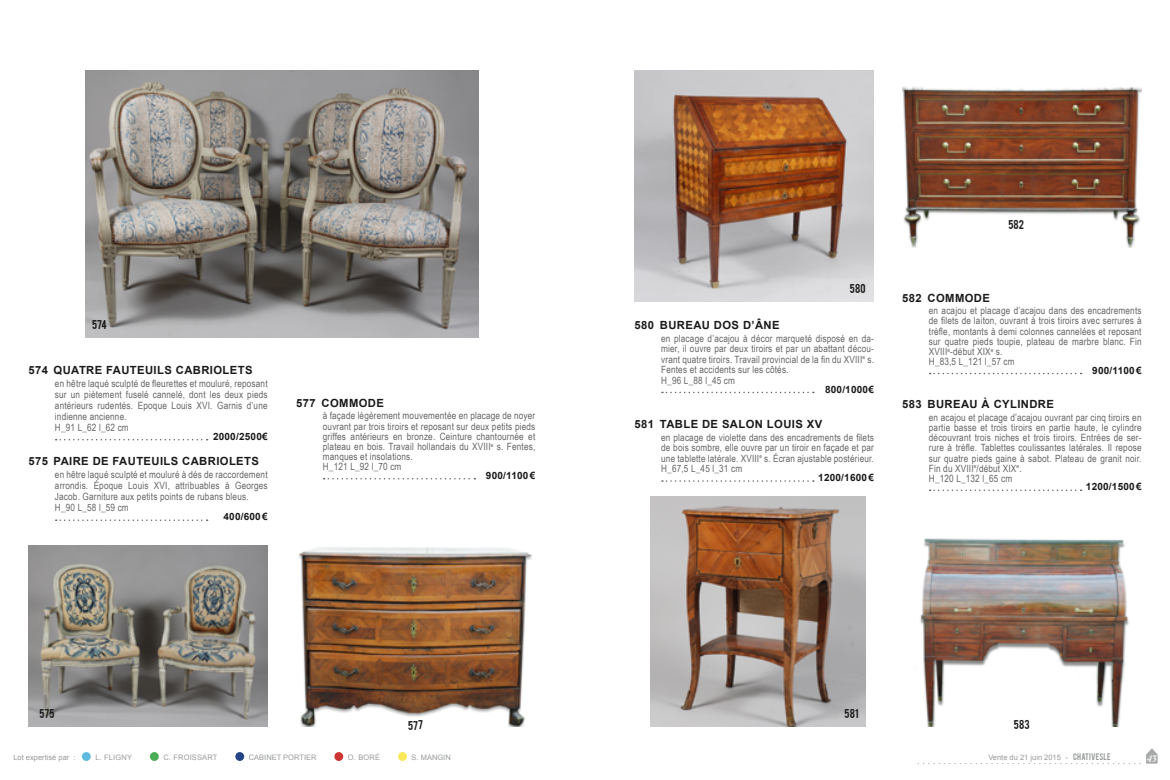
<style>
.page{position:relative;width:1170px;height:780px;background:#fff}
.page>*{position:absolute;margin:0;border:0;box-sizing:border-box;transform-origin:0 0}
._1-_Titre{font:700 11.25px "Arial";letter-spacing:.035em;color:#1a1a1a}
._2-_descriptif{font:10px/10.2px "Arial Narrow";letter-spacing:.015em;color:#646665;text-align:justify}
._4-estimation{font:700 10px "Arial";letter-spacing:.02em;color:#1a1a1a}
.t1{font:10px "Minion Pro";color:#999b9b}
.t2{font:italic 700 10px "Cochin";color:#fff}
.t3{font:700 8.75px "Arial";color:#fff}
.t4{font:7.5px "Arial";color:#999b9b}
.t5{font:7.5px "Arial";letter-spacing:.02em;color:#999b9b}
.s1{font-size:8.12px}
.s2{font-family:"Bebas"}
</style>
<div class="page">
<svg style="left:1146px;top:748px;width:11px;height:15px"></svg>
<div style="left:82px;top:752px;width:9px;height:8px;background:#5ebbdd;border-radius:50%"></div>
<div style="left:150px;top:752px;width:9px;height:8px;background:#4aac53;border-radius:50%"></div>
<div style="left:235px;top:752px;width:9px;height:8px;background:#244485;border-radius:50%"></div>
<div style="left:334px;top:752px;width:9px;height:8px;background:#cd3532;border-radius:50%"></div>
<div style="left:398px;top:752px;width:9px;height:8px;background:#f9e857;border-radius:50%"></div>
<svg style="left:323px;top:478px;width:152px;height:1px"></svg>
<svg style="left:56px;top:439px;width:152px;height:1px"></svg>
<svg style="left:56px;top:519px;width:152px;height:2px"></svg>
<img style="left:85px;top:71px;width:393px;height:266px">
<img style="left:28px;top:545px;width:240px;height:181px">
<img style="left:299px;top:547px;width:233px;height:179px">
<svg style="left:662px;top:391px;width:151px;height:2px"></svg>
<svg style="left:662px;top:480px;width:151px;height:2px"></svg>
<img style="left:634px;top:71px;width:239px;height:230px">
<img style="left:650px;top:496px;width:215px;height:230px">
<img style="left:902px;top:87px;width:239px;height:160px">
<img style="left:920px;top:538px;width:209px;height:188px">
<svg style="left:929px;top:373px;width:152px;height:1px"></svg>
<svg style="left:929px;top:489px;width:152px;height:2px"></svg>
<svg style="left:93px;top:320px;width:13px;height:9px"></svg>
<svg style="left:40px;top:709px;width:14px;height:9px"></svg>
<svg style="left:408px;top:720px;width:15px;height:6px"></svg>
<svg style="left:850px;top:283px;width:15px;height:10px"></svg>
<svg style="left:844px;top:709px;width:13px;height:9px"></svg>
<svg style="left:1008px;top:219px;width:15px;height:10px"></svg>
<svg style="left:1014px;top:719px;width:15px;height:7px"></svg>
<p class="_1-_Titre" style="left:28px;top:362px;width:226px">574 QUATRE FAUTEUILS CABRIOLETS</p>
<p class="_2-_descriptif" style="left:55px;top:377px;width:214px;line-height:11px">en hêtre laqué sculpté de fleurettes et mouluré, reposant sur un piètement fuselé cannelé, dont les deux pieds antérieurs rudentés. Epoque Louis XVI. Garnis d’une indienne ancienne.</p>
<p class="_2-_descriptif" style="left:55px;top:421px;width:75px">H_91 L_62 l_62 cm</p>
<p class="_4-estimation" style="left:213px;top:429px;width:56px">2000/2500€</p>
<p class="_1-_Titre" style="left:28px;top:454px;width:232px">575 PAIRE DE FAUTEUILS CABRIOLETS</p>
<p class="_2-_descriptif" style="left:55px;top:469px;width:214px;line-height:11px">en hêtre laqué sculpté et mouluré à dés de raccordement arrondis. Époque Louis XVI, attribuables à Georges</p>
<p class="_2-_descriptif" style="left:55px;top:491px;width:195px">Jacob. Garniture aux petits points de rubans bleus.</p>
<p class="_2-_descriptif" style="left:55px;top:502px;width:75px">H_90 L_58 l_59 cm</p>
<p class="_4-estimation" style="left:223px;top:510px;width:46px">400/600 €</p>
<p class="_1-_Titre" style="left:296px;top:395px;width:89px">577 COMMODE</p>
<p class="_2-_descriptif" style="left:323px;top:410px;width:214px">à façade légèrement mouvementée en placage de noyer ouvrant par trois tiroirs et reposant sur deux petits pieds griffes antérieurs en bronze. Ceinture chantournée et plateau en bois. Travail hollandais du XVIII<sup>e</sup> s. Fentes, manques et insolations.</p>
<p class="_2-_descriptif" style="left:323px;top:461px;width:80px">H_121 L_92 l_70 cm</p>
<p class="_4-estimation" style="left:486px;top:468px;width:51px">900/1100 €</p>
<p class="t4" style="left:13px;top:752px;width:64px">Lot expertisé par :</p>
<p class="t4" style="left:95px;top:752px;width:38px">L. FLIGNY</p>
<p class="t5" style="left:163px;top:752px;width:56px">C. FROISSART</p>
<p class="t4" style="left:249px;top:752px;width:69px">CABINET PORTIER</p>
<p class="t4" style="left:348px;top:752px;width:34px">O. BORÉ</p>
<p class="t4" style="left:411px;top:752px;width:41px">S. MANGIN</p>
<p class="_1-_Titre" style="left:634px;top:317px;width:146px">580 BUREAU DOS D’ÂNE</p>
<p class="_2-_descriptif" style="left:661px;top:332px;width:214px">en placage d’acajou à décor marqueté disposé en da&shy;mier, il ouvre par deux tiroirs et par un abattant décou&shy;vrant quatre tiroirs. Travail provincial de la fin du XVIII<sup>e</sup> s.<br>Fentes et accidents sur les côtés.</p>
<p class="_2-_descriptif" style="left:661px;top:374px;width:75px">H_96 L_88 l_45 cm</p>
<p class="_4-estimation" style="left:825px;top:382px;width:50px">800/1000€</p>
<p class="_1-_Titre" style="left:634px;top:416px;width:189px">581 TABLE DE SALON LOUIS XV</p>
<p class="_2-_descriptif" style="left:661px;top:431px;width:214px">en placage de violette dans des encadrements de filets de bois sombre, elle ouvre par un tiroir en façade et par une tablette latérale. XVIII<sup>e</sup> s. Écran ajustable postérieur.</p>
<p class="_2-_descriptif" style="left:661px;top:463px;width:83px">H_67,5 L_45 l_31 cm</p>
<p class="_4-estimation" style="left:818px;top:471px;width:57px">1200/1600 €</p>
<p class="_1-_Titre" style="left:902px;top:290px;width:89px">582 COMMODE</p>
<p class="_2-_descriptif" style="left:928px;top:305px;width:214px">en acajou et placage d’acajou dans des encadrements de filets de laiton, ouvrant à trois tiroirs avec serrures à trèfle, montants à demi colonnes cannelées et reposant sur quatre pieds toupie, plateau de marbre blanc. Fin XVIII<sup>e</sup>-début XIX<sup>e</sup> s.</p>
<p class="_2-_descriptif" style="left:928px;top:356px;width:87px">H_83,5 L_121 l_57 cm</p>
<p class="_4-estimation" style="left:1092px;top:363px;width:51px">900/1100 €</p>
<p class="_1-_Titre" style="left:902px;top:397px;width:153px">583 BUREAU À CYLINDRE</p>
<p class="_2-_descriptif" style="left:928px;top:411px;width:214px">en acajou et placage d’acajou ouvrant par cinq tiroirs en partie basse et trois tiroirs en partie haute, le cylindre découvrant trois niches et trois tiroirs. Entrées de ser&shy;rure à trèfle. Tablettes coulissantes latérales. Il repose sur quatre pieds gaine à sabot. Plateau de granit noir.<br>Fin du XVIII<sup>e</sup>/début XIX<sup>e</sup>.</p>
<p class="_2-_descriptif" style="left:928px;top:473px;width:85px">H_120 L_132 l_65 cm</p>
<p class="_4-estimation" style="left:1085px;top:480px;width:57px">1200/1500 €</p>
<p class="t4" style="left:988px;top:752px;width:124px">Vente du 21 juin 2015 <span class="s1">-</span> <span class="s2">CHATIVESLE</span></p>
<p class="t2" style="left:1146px;top:752px;width:11px">43</p>
<p class="t3" style="left:1150px;top:754px;width:6px">5</p>
<p class="t1" style="left:917px;top:754px;width:226px">...........................................</p>
</div>
